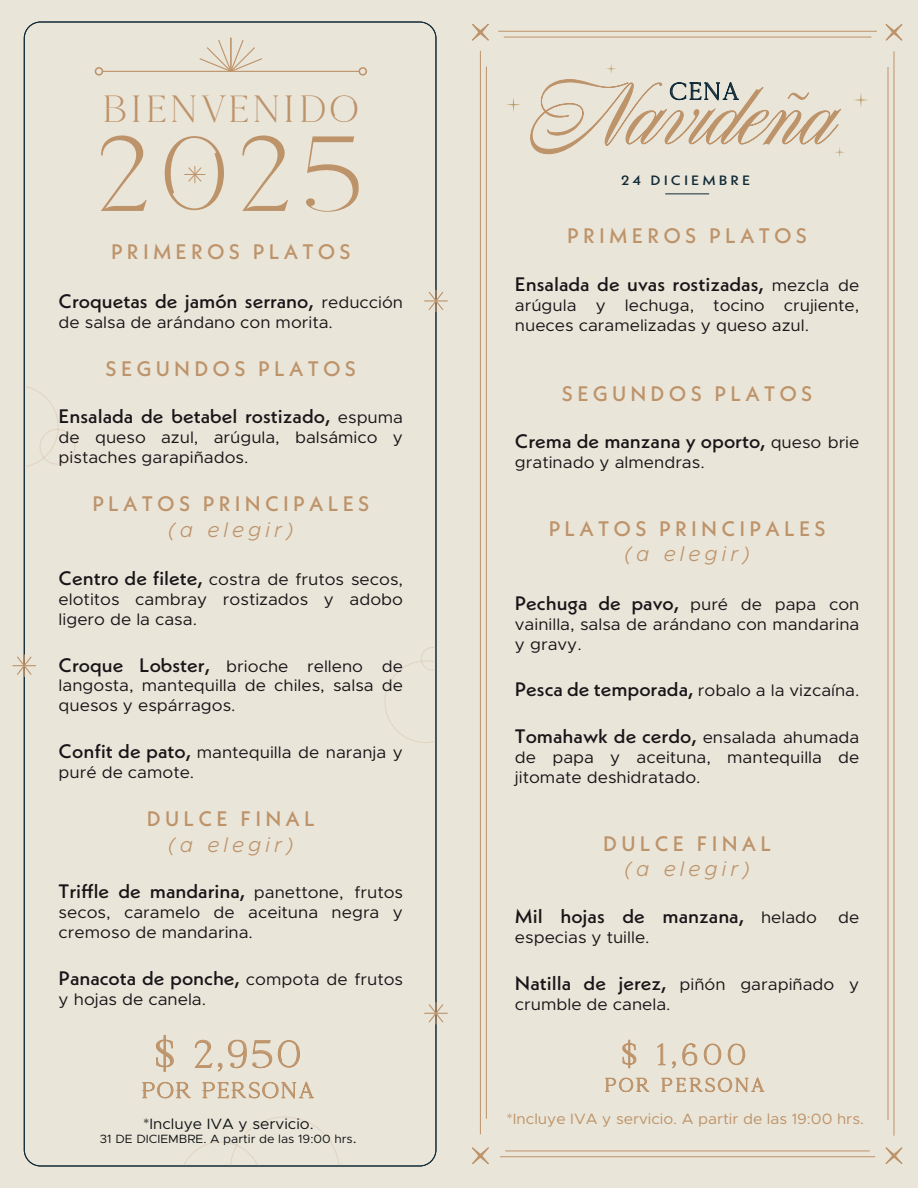
<style>
.page{position:relative;width:918px;height:1188px;background:#eae5d9}
.page>*{position:absolute;margin:0;border:0;box-sizing:border-box;transform-origin:0 0}
.t1{font:107.85px "Kinfolk";color:#bd936a}
.t2{font:38.7px "Kinfolk";letter-spacing:.02em;color:#bd936a}
.t3{font:30px "Kinfolk";color:#bd9369}
.t4{font:24.3px "Kinfolk";color:#102a37}
.t5{font:22.5px "Kinfolk";letter-spacing:.02em;color:#bd936a}
.t6{font:500 21px "Neue Kabel";letter-spacing:.2em;color:#bd936a}
.t7{font:italic 300 21px "Metropolis";letter-spacing:.2em;color:#bd936a}
.t8{font:500 19.5px "Neue Kabel";color:#181518;scale:1.04 1}
.t9{font:16.5px/19.8px "Metropolis";color:#181518;scale:1.04 1}
.t10{font:15px "Metropolis";color:#bd9369;scale:1.04 1}
.t11{font:15px "Metropolis";color:#111416;scale:1.04 1}
.t12{font:500 13.5px "Neue Kabel";letter-spacing:.2em;color:#102a37;scale:1.12 1}
.t13{font:12px "Metropolis";color:#111416;scale:1.04 1}
.s1{font-family:"Metropolis";font-weight:400;font-size:16.5px}
.s2{font-family:"Neue Kabel";font-weight:500;font-size:19.5px}
.s3{font-size:15px}
</style>
<div class="page">
<hr style="left:498px;top:31px;width:379px;height:1px;background:#bd936a">
<hr style="left:480px;top:51px;width:1px;height:1083px;background:#bd936a">
<hr style="left:500px;top:1156px;width:375px;height:1px;background:#bd936a">
<hr style="left:894px;top:51px;width:1px;height:1085px;background:#bd936a">
<hr style="left:504px;top:37px;width:367px;height:1px;background:#bd936a">
<hr style="left:486px;top:67px;width:1px;height:1052px;background:#bd936a">
<hr style="left:505px;top:1151px;width:365px;height:1px;background:#bd936a">
<hr style="left:888px;top:67px;width:1px;height:1053px;background:#bd936a">
<svg style="left:885px;top:24px;width:18px;height:17px"></svg>
<svg style="left:472px;top:24px;width:17px;height:17px"></svg>
<svg style="left:885px;top:1147px;width:18px;height:17px"></svg>
<svg style="left:472px;top:1147px;width:17px;height:17px"></svg>
<svg style="left:854px;top:93px;width:14px;height:14px"></svg>
<svg style="left:506px;top:98px;width:15px;height:14px"></svg>
<svg style="left:530px;top:64px;width:315px;height:93px"></svg>
<hr style="left:665px;top:194px;width:44px;height:1px;background:#102a37">
<svg style="left:605px;top:1078px;width:44px;height:14px"></svg>
<svg style="left:662px;top:1078px;width:102px;height:14px"></svg>
<svg style="left:623px;top:1040px;width:13px;height:28px"></svg>
<svg style="left:657px;top:1044px;width:8px;height:21px"></svg>
<svg style="left:672px;top:1061px;width:4px;height:7px"></svg>
<svg style="left:683px;top:1044px;width:14px;height:21px"></svg>
<svg style="left:704px;top:1044px;width:17px;height:21px"></svg>
<svg style="left:728px;top:1044px;width:17px;height:21px"></svg>
<hr style="left:230px;top:38px;width:1px;height:33px;background:#bd936a">
<svg style="left:199px;top:39px;width:64px;height:32px"></svg>
<hr style="left:99px;top:71px;width:264px;height:1px;background:#bd936a">
<div style="left:95px;top:68px;width:7px;height:7px;background:#ebe4da;border-radius:50%"></div>
<div style="left:95px;top:67px;width:8px;height:9px;border:2px solid #bd936a;border-radius:50%"></div>
<div style="left:359px;top:68px;width:7px;height:7px;background:#ebe4da;border-radius:50%"></div>
<div style="left:359px;top:67px;width:8px;height:9px;border:2px solid #bd936a;border-radius:50%"></div>
<svg style="left:185px;top:166px;width:20px;height:17px"></svg>
<svg style="left:13px;top:655px;width:23px;height:21px"></svg>
<hr style="left:425px;top:300px;width:22px;height:2px;background:#bd936a">
<svg style="left:428px;top:291px;width:16px;height:19px"></svg>
<hr style="left:435px;top:290px;width:2px;height:22px;background:#bd936a">
<svg style="left:425px;top:1004px;width:22px;height:19px"></svg>
<hr style="left:435px;top:1003px;width:2px;height:21px;background:#bd936a">
<svg style="left:179px;top:1116px;width:161px;height:50px"></svg>
<svg style="left:24px;top:385px;width:35px;height:83px"></svg>
<div style="left:39px;top:429px;width:36px;height:36px;border:1px solid #bd936a;border-radius:50%"></div>
<svg style="left:384px;top:647px;width:52px;height:96px"></svg>
<svg style="left:156px;top:1035px;width:17px;height:37px"></svg>
<svg style="left:195px;top:1040px;width:17px;height:28px"></svg>
<svg style="left:218px;top:1063px;width:4px;height:8px"></svg>
<svg style="left:228px;top:1040px;width:44px;height:28px"></svg>
<svg style="left:278px;top:1040px;width:22px;height:27px"></svg>
<svg style="left:142px;top:1082px;width:49px;height:16px"></svg>
<svg style="left:203px;top:1082px;width:111px;height:16px"></svg>
<h2 class="t2" style="left:102px;top:90px;width:259px">BIENVENIDO</h2>
<h1 class="t1" style="left:93px;top:122px;width:275px">2025</h1>
<p class="t6" style="left:111px;top:239px;width:241px">PRIMEROS PLATOS</p>
<p class="t8" style="left:59px;top:289px;width:333px">Croquetas de jamón serrano, <span class="s1">reducción</span></p>
<p class="t9" style="left:59px;top:312px;width:265px">de salsa de arándano con morita.</p>
<p class="t6" style="left:106px;top:356px;width:252px">SEGUNDOS PLATOS</p>
<p class="t8" style="left:59px;top:404px;width:333px">Ensalada de betabel rostizado, <span class="s1">espuma</span></p>
<p class="t9" style="left:59px;top:427px;width:333px">de queso azul, arúgula, balsámico y pistaches garapiñados.</p>
<p class="t6" style="left:92px;top:491px;width:278px">PLATOS PRINCIPALES</p>
<p class="t7" style="left:168px;top:516px;width:127px">(a elegir)</p>
<p class="t9" style="left:59px;top:570px;width:333px;text-align:justify"><span class="s2">Centro de filete,</span> costra de frutos secos, elotitos cambray rostizados y adobo ligero de la casa.</p>
<p class="t9" style="left:59px;top:656px;width:333px;text-align:justify"><span class="s2">Croque Lobster,</span> brioche relleno de langosta, mantequilla de chiles, salsa de quesos y espárragos.</p>
<p class="t9" style="left:59px;top:742px;width:333px"><span class="s2">Confit de pato,</span> mantequilla de naranja y puré de camote.</p>
<p class="t6" style="left:147px;top:806px;width:170px">DULCE FINAL</p>
<p class="t7" style="left:168px;top:831px;width:127px">(a elegir)</p>
<p class="t8" style="left:59px;top:879px;width:333px">Triffle de mandarina, <span class="s1">panettone, frutos</span></p>
<p class="t9" style="left:59px;top:903px;width:333px">secos, caramelo de aceituna negra y cremoso de mandarina.</p>
<p class="t8" style="left:59px;top:965px;width:333px">Panacota de ponche, <span class="s1">compota de frutos</span></p>
<p class="t9" style="left:59px;top:989px;width:143px">y hojas de canela.</p>
<h2 class="t2" style="left:154px;top:1036px;width:150px">$ 2,950</h2>
<h3 class="t5" style="left:141px;top:1079px;width:175px">POR PERSONA</h3>
<p class="t11" style="left:143px;top:1115px;width:166px">*Incluye IVA y servicio.</p>
<p class="t13" style="left:100px;top:1131px;width:248px">31 DE DICIEMBRE. A partir de las 19:00 hrs<span class="s3">.</span></p>
<h3 class="t4" style="left:669px;top:79px;width:73px">CENA</h3>
<p class="t12" style="left:621px;top:171px;width:117px">24 DICIEMBRE</p>
<p class="t6" style="left:567px;top:222px;width:241px">PRIMEROS PLATOS</p>
<p class="t8" style="left:515px;top:272px;width:333px">Ensalada de uvas rostizadas, <span class="s1">mezcla de</span></p>
<p class="t9" style="left:515px;top:296px;width:333px">arúgula y lechuga, tocino crujiente, nueces caramelizadas y queso azul.</p>
<p class="t6" style="left:562px;top:380px;width:252px">SEGUNDOS PLATOS</p>
<p class="t8" style="left:515px;top:429px;width:333px">Crema de manzana y oporto, <span class="s1">queso brie</span></p>
<p class="t9" style="left:515px;top:452px;width:184px">gratinado y almendras.</p>
<p class="t6" style="left:549px;top:515px;width:278px">PLATOS PRINCIPALES</p>
<p class="t7" style="left:625px;top:541px;width:127px">(a elegir)</p>
<p class="t8" style="left:515px;top:591px;width:333px">Pechuga de pavo, <span class="s1">puré de papa con</span></p>
<p class="t9" style="left:515px;top:614px;width:333px">vainilla, salsa de arándano con mandarina y gravy.</p>
<p class="t9" style="left:515px;top:681px;width:333px"><span class="s2">Pesca de temporada,</span> robalo a la vizcaína.</p>
<p class="t8" style="left:515px;top:724px;width:333px">Tomahawk de cerdo, <span class="s1">ensalada ahumada</span></p>
<p class="t9" style="left:515px;top:747px;width:333px">de papa y aceituna, mantequilla de jitomate deshidratado.</p>
<p class="t6" style="left:603px;top:830px;width:170px">DULCE FINAL</p>
<p class="t7" style="left:625px;top:856px;width:127px">(a elegir)</p>
<p class="t8" style="left:515px;top:904px;width:292px">Mil hojas de manzana, <span class="s1">helado</span></p>
<p class="t9" style="left:838px;top:908px;width:22px">de</p>
<p class="t9" style="left:515px;top:927px;width:131px">especias y tuille.</p>
<p class="t9" style="left:515px;top:974px;width:333px"><span class="s2">Natilla de jerez,</span> piñón garapiñado y crumble de canela.</p>
<h3 class="t3" style="left:621px;top:1040px;width:128px">$ 1,600</h3>
<p class="t10" style="left:507px;top:1109px;width:345px">*Incluye IVA y servicio. A partir de las 19:00 hrs.</p>
</div>
